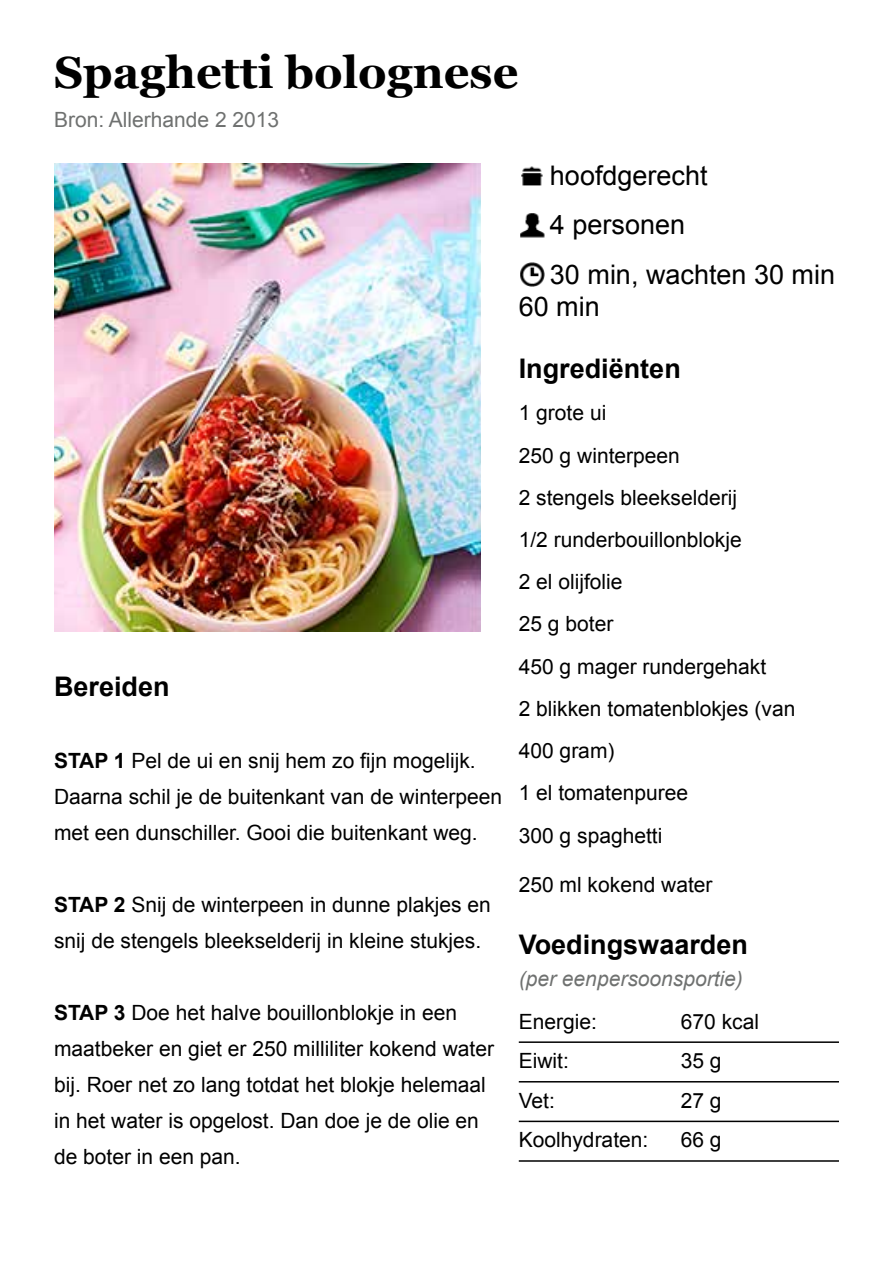
<style>
.page{position:relative;width:893px;height:1263px;background:#fff}
.page>*{position:absolute;margin:0;border:0;box-sizing:border-box;transform-origin:0 0}
.t1{font:700 45px "Georgia";color:#000}
.t2{font:27px/49.3px "Arial";color:#000}
.t3{font:700 27px "Arial";color:#000}
.t4{font:21px/42.2px "Arial";color:#000}
.t5{font:italic 21px "Arial";color:#6f7170}
.t6{font:21px "Arial";color:#6f7170}
.s1{font-weight:700}
</style>
<div class="page">
<img style="left:521px;top:166px;width:22px;height:20px">
<img style="left:520px;top:213px;width:25px;height:25px">
<img style="left:520px;top:262px;width:25px;height:25px">
<hr style="left:519px;top:1041px;width:320px;height:2px;background:#000">
<hr style="left:519px;top:1081px;width:320px;height:1px;background:#000">
<hr style="left:519px;top:1120px;width:320px;height:2px;background:#000">
<hr style="left:519px;top:1160px;width:320px;height:2px;background:#000">
<img style="left:54px;top:164px;width:426px;height:467px">
<h1 class="t1" style="left:54px;top:39px;width:466px">Spaghetti bolognese</h1>
<p class="t6" style="left:54px;top:106px;width:227px">Bron: Allerhande 2 2013</p>
<p class="t3" style="left:54px;top:668px;width:117px">Bereiden</p>
<p class="t4" style="left:54px;top:743px;width:450px;line-height:36px"><span class="s1">STAP 1</span> Pel de ui en snij hem zo fijn mogelijk.<br>Daarna schil je de buitenkant van de winterpeen met een dunschiller. Gooi die buitenkant weg.</p>
<p class="t4" style="left:54px;top:887px;width:438px;line-height:36px"><span class="s1">STAP 2</span> Snij de winterpeen in dunne plakjes en snij de stengels bleekselderij in kleine stukjes.</p>
<p class="t4" style="left:54px;top:995px;width:441px;line-height:36px"><span class="s1">STAP 3</span> Doe het halve bouillonblokje in een maatbeker en giet er 250 milliliter kokend water bij. Roer net zo lang totdat het blokje helemaal in het water is opgelost. Dan doe je de olie en de boter in een pan.</p>
<p class="t2" style="left:550px;top:151px;width:287px">hoofdgerecht<br>4 personen<br>30 min, wachten 30 min</p>
<p class="t2" style="left:519px;top:282px;width:83px">60 min</p>
<p class="t3" style="left:519px;top:351px;width:164px">Ingrediënten</p>
<p class="t4" style="left:519px;top:392px;width:278px">1 grote ui<br>250 g winterpeen<br>2 stengels bleekselderij<br>1/2 runderbouillonblokje<br>2 el olijfolie<br>25 g boter<br>450 g mager rundergehakt<br>2 blikken tomatenblokjes (van<br>400 gram)<br>1 el tomatenpuree<br>300 g spaghetti</p>
<p class="t4" style="left:519px;top:864px;width:195px">250 ml kokend water</p>
<p class="t3" style="left:519px;top:927px;width:231px">Voedingswaarden</p>
<p class="t5" style="left:519px;top:965px;width:226px">(per eenpersoonsportie)</p>
<p class="t4" style="left:519px;top:1000px;width:80px">Energie:</p>
<p class="t4" style="left:681px;top:1000px;width:80px">670 kcal</p>
<p class="t4" style="left:519px;top:1040px;width:52px">Eiwit:</p>
<p class="t4" style="left:681px;top:1040px;width:42px">35 g</p>
<p class="t4" style="left:519px;top:1079px;width:38px">Vet:</p>
<p class="t4" style="left:681px;top:1079px;width:42px">27 g</p>
<p class="t4" style="left:519px;top:1119px;width:131px">Koolhydraten:</p>
<p class="t4" style="left:681px;top:1119px;width:42px">66 g</p>
</div>
